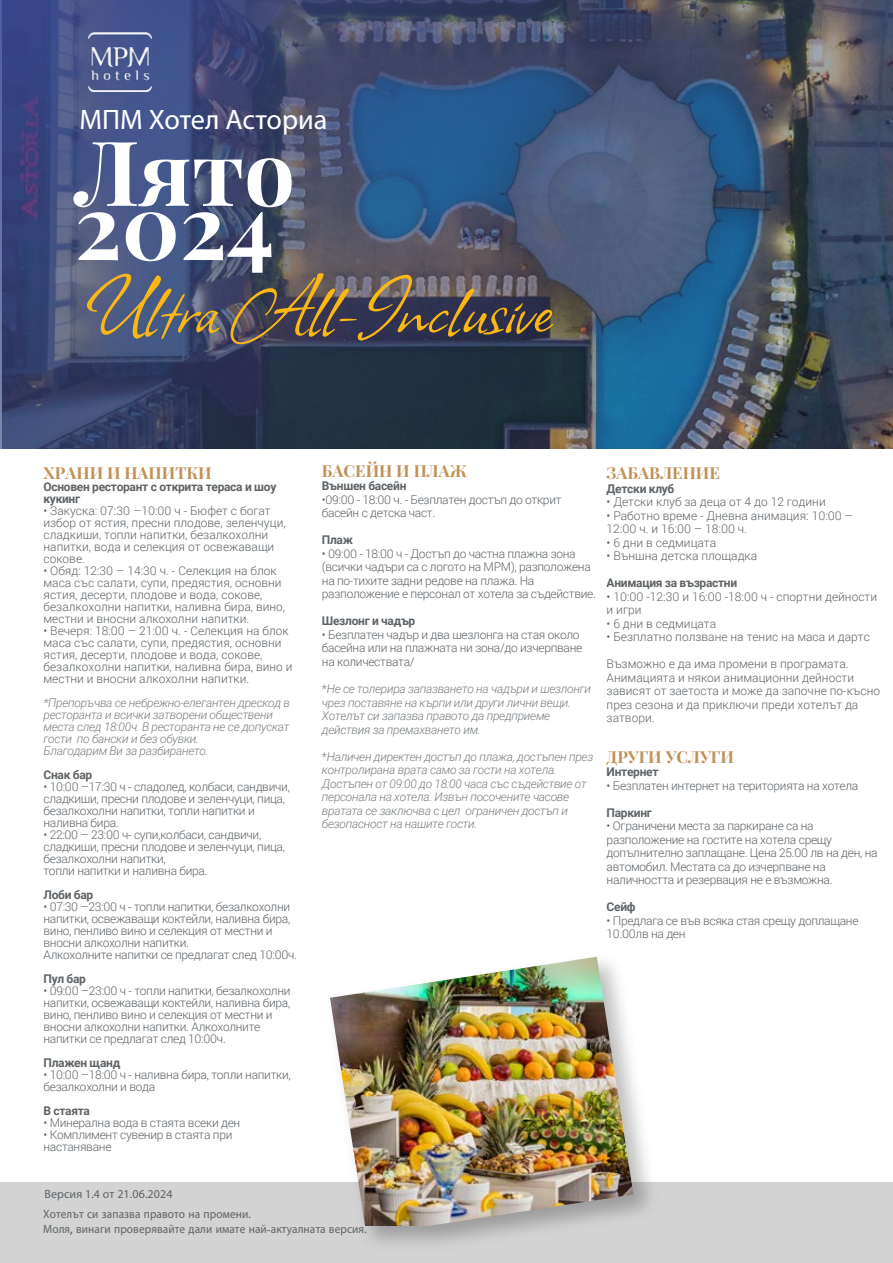
<style>
.page{position:relative;width:893px;height:1263px;background:#fff}
.page>*{position:absolute;margin:0;border:0;box-sizing:border-box;transform-origin:0 0}
.t1{font:90px "Allison";color:#fcb713}
.t2{font:700 90px "Playfair Display";color:#fff}
.t3{font:28.2px "Myriad Pro";color:#fff}
.t4{font:700 16.5px "Playfair Display";color:#c19157}
.t5{font:300 12px/12px "Roboto";letter-spacing:-.025em;color:#5e6367}
.t6{font:300 12px/12px "Roboto";color:#5e6367}
.t7{font:italic 300 12px/13.5px "Roboto";letter-spacing:-.025em;color:#797e82}
.t8{font:700 12px/12px "Roboto";letter-spacing:-.025em;color:#5e6367}
.t9{font:12px/20.2px "Myriad Pro";letter-spacing:.01em;color:#5e6367}
.t10{font:12px "Myriad Pro";letter-spacing:.01em;color:#5e6367;scale:.94 1}
.s1{font-style:normal}
.s2{font-family:"Tw Cen MT Std"}
</style>
<div class="page">
<svg style="left:0;top:1px;width:893px;height:448px;background:#3e4e6d"></svg>
<img style="left:88px;top:32px;width:63px;height:60px">
<div style="left:0;top:1181px;width:893px;height:81px;background:#d3d3d3"></div>
<img style="left:317px;top:956px;width:349px;height:307px">
<img style="left:330px;top:957px;width:303px;height:269px">
<h2 class="t3" style="left:80px;top:102px;width:249px">МПМ Хотел Асториа</h2>
<h1 class="t2" style="left:75px;top:101px;width:222px">Лято</h1>
<h1 class="t2" style="left:75px;top:155px;width:201px">2024</h1>
<h1 class="t1" style="left:81px;top:248px;width:472px">Ultra All-Inclusive</h1>
<h3 class="t4" style="left:43px;top:459px;width:170px">ХРАНИ И НАПИТКИ</h3>
<p class="t8" style="left:43px;top:480px;width:234px">Основен ресторант с открита тераса и шоу кукинг</p>
<p class="t6" style="left:43px;top:504px;width:244px">• Закуска: 07:30 –10:00 ч - Бюфет с богат избор от ястия, пресни плодове, зеленчуци, сладкиши, топли напитки, безалкохолни напитки, вода и селекция от освежаващи сокове.</p>
<p class="t6" style="left:43px;top:564px;width:243px">• Обяд: 12:30 – 14:30 ч. - Селекция на блок маса със салати, супи, предястия, основни ястия, десерти, плодове и вода, сокове, безалкохолни напитки, наливна бира, вино, местни и вносни алкохолни напитки.</p>
<p class="t6" style="left:43px;top:624px;width:251px">• Вечеря: 18:00 – 21:00 ч. - Селекция на блок маса със салати, супи, предястия, основни ястия, десерти, плодове и вода, сокове, безалкохолни напитки, наливна бира, вино и местни и вносни алкохолни напитки.</p>
<p class="t7" style="left:43px;top:696px;width:248px;line-height:12px">*Препоръчва се небрежно-елегантен дрескод в ресторанта и всички затворени обществени места след 18:00ч. В ресторанта не се допускат гости по бански и без обувки.<br>Благодарим Ви за разбирането.</p>
<p class="t8" style="left:43px;top:768px;width:50px">Снак бар</p>
<p class="t5" style="left:43px;top:780px;width:248px">• 10:00 –17:30 ч - сладолед, колбаси, сандвичи, сладкиши, пресни плодове и зеленчуци, пица, безалкохолни напитки, топли напитки и наливна бира.</p>
<p class="t5" style="left:43px;top:828px;width:243px">• 22:00 – 23:00 ч- супи,колбаси, сандвичи, сладкиши, пресни плодове и зеленчуци, пица, безалкохолни напитки,<br>топли напитки и наливна бира.</p>
<p class="t8" style="left:43px;top:888px;width:51px">Лоби бар</p>
<p class="t5" style="left:43px;top:900px;width:255px">• 07:30 –23:00 ч - топли напитки, безалкохолни напитки, освежаващи коктейли, наливна бира, вино, пенливо вино и селекция от местни и вносни алкохолни напитки.<br>Алкохолните напитки се предлагат след 10:00ч.</p>
<p class="t8" style="left:43px;top:972px;width:44px">Пул бар</p>
<p class="t5" style="left:43px;top:984px;width:249px">• 09:00 –23:00 ч - топли напитки, безалкохолни напитки, освежаващи коктейли, наливна бира, вино, пенливо вино и селекция от местни и вносни алкохолни напитки. Алкохолните напитки се предлагат след 10:00ч.</p>
<p class="t8" style="left:43px;top:1056px;width:78px">Плажен щанд</p>
<p class="t5" style="left:43px;top:1068px;width:249px">• 10:00 –18:00 ч - наливна бира, топли напитки, безалкохолни и вода</p>
<p class="t8" style="left:43px;top:1104px;width:48px">В стаята</p>
<p class="t5" style="left:43px;top:1116px;width:198px">• Минерална вода в стаята всеки ден</p>
<p class="t5" style="left:43px;top:1128px;width:190px">• Комплимент сувенир в стаята при настаняване</p>
<h3 class="t4" style="left:322px;top:458px;width:146px">БАСЕЙН И ПЛАЖ</h3>
<p class="t8" style="left:322px;top:480px;width:86px">Външен басейн</p>
<p class="t5" style="left:322px;top:492px;width:241px;line-height:13.5px">•09:00 - 18:00 ч. - Безплатен достъп до открит басейн с детска част.</p>
<p class="t8" style="left:322px;top:534px;width:33px">Плаж</p>
<p class="t5" style="left:322px;top:546px;width:276px;line-height:13.5px">• 09:00 - 18:00 ч - Достъп до частна плажна зона (всички чадъри са с логото на MPM), разположена на по-тихите задни редове на плажа. На разположение е персонал от хотела за съдействие.</p>
<p class="t8" style="left:322px;top:615px;width:95px">Шезлонг и чадър</p>
<p class="t5" style="left:322px;top:627px;width:262px;line-height:13.5px">• Безплатен чадър и два шезлонга на стая около басейна или на плажната ни зона/до изчерпване на количествата/</p>
<p class="t7" style="left:322px;top:681px;width:271px"><span class="s1">*</span>Не се толерира запазването на чадъри и шезлонги чрез поставяне на кърпи или други лични вещи.<br>Хотелът си запазва правото да предприеме действия за премахването им.</p>
<p class="t7" style="left:322px;top:749px;width:273px"><span class="s1">*</span>Наличен директен достъп до плажа, достъпен през контролирана врата само за гости на хотела.<br>Достъпен от 09:00 до 18:00 часа със съдействие от персонала на хотела. Извън посочените часове вратата се заключва с цел ограничен достъп и безопасност на нашите гости.</p>
<h3 class="t4" style="left:607px;top:460px;width:115px">ЗАБАВЛЕНИЕ</h3>
<p class="t8" style="left:607px;top:482px;width:69px">Детски клуб</p>
<p class="t6" style="left:607px;top:495px;width:221px">• Детски клуб за деца от 4 до 12 години</p>
<p class="t6" style="left:607px;top:508px;width:248px;line-height:13.5px">• Работно време - Дневна анимация: 10:00 –<br>12:00 ч. и 16:00 – 18:00 ч.</p>
<p class="t6" style="left:607px;top:536px;width:111px">• 6 дни в седмицата</p>
<p class="t6" style="left:607px;top:549px;width:152px">• Външна детска площадка</p>
<p class="t8" style="left:607px;top:576px;width:132px">Анимация за възрастни</p>
<p class="t6" style="left:607px;top:589px;width:272px;line-height:13.5px">• 10:00 -12:30 и 16:00 -18:00 ч - спортни дейности и игри</p>
<p class="t6" style="left:607px;top:617px;width:111px">• 6 дни в седмицата</p>
<p class="t6" style="left:607px;top:630px;width:265px">• Безплатно ползване на тенис на маса и дартс</p>
<p class="t6" style="left:607px;top:657px;width:275px;line-height:13.5px">Възможно е да има промени в програмата.<br>Анимацията и някои анимационни дейности зависят от заетоста и може да започне по-късно през сезона и да приключи преди хотелът да затвори.</p>
<h3 class="t4" style="left:607px;top:743px;width:129px">ДРУГИ УСЛУГИ</h3>
<p class="t8" style="left:607px;top:765px;width:53px">Интернет</p>
<p class="t5" style="left:607px;top:779px;width:253px">• Безплатен интернет на територията на хотела</p>
<p class="t8" style="left:607px;top:806px;width:47px">Паркинг</p>
<p class="t5" style="left:607px;top:819px;width:272px;line-height:13.5px">• Ограничени места за паркиране са на разположение на гостите на хотела срещу допълнително заплащане. Цена 25.00 лв на ден, на автомобил. Местата са до изчерпване на наличността и резервация не е възможна.</p>
<p class="t8" style="left:607px;top:900px;width:30px">Сейф</p>
<p class="t5" style="left:607px;top:913px;width:253px;line-height:13.5px">• Предлага се във всяка стая срещу доплащане<br>10.00лв на ден</p>
<p class="t9" style="left:43px;top:1184px;width:209px">Версия 1.4 от 21.06.2024<br>Хотелът си запазва правото на промени<span class="s2">.</span></p>
<p class="t10" style="left:43px;top:1221px;width:346px">Моля<span class="s2">,</span> винаги проверявайте дали имате най<span class="s2">-</span>актуалната версия<span class="s2">.</span></p>
</div>
